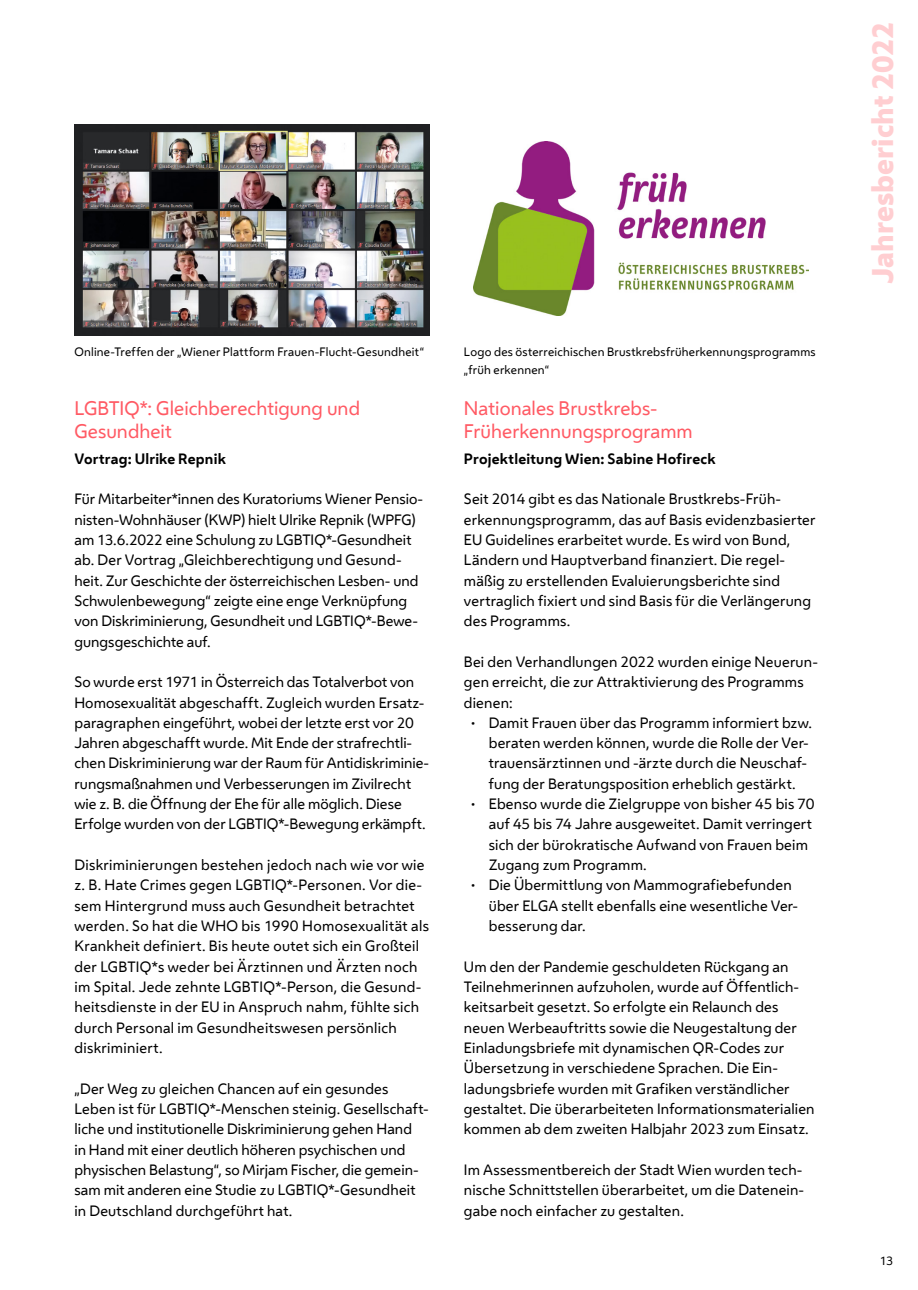
<style>
.page{position:relative;width:918px;height:1290px;background:#fff}
.page>*{position:absolute;margin:0;border:0;box-sizing:border-box;transform-origin:0 0}
.t1{font:800 28px "Wiener Melange Office";color:#ffced1}
.Überschrift_3{font:18.38px/22.9px "Wiener Melange Office Regular 2";color:#ff5a64}
.Fließtext{font:14px/20.3px "Wiener Melange Office Regular 2";letter-spacing:.01em;color:#000}
.Auflistung{font:14px/20.3px "Wiener Melange Office Regular 2";letter-spacing:.015em;color:#000}
.Credit{font:700 14px "Wiener Melange Office";letter-spacing:.015em;color:#000}
.t2{font:11.38px/17.2px "Wiener Melange Office Regular 2";letter-spacing:.02em;color:#000}
</style>
<div class="page">
<img style="left:74px;top:124px;width:355px;height:211px">
<img style="left:474px;top:142px;width:335px;height:174px">
<p class="t2" style="left:74px;top:343px;width:351px">Online-Treffen der „Wiener Plattform Frauen-Flucht-Gesundheit“</p>
<h2 class="Überschrift_3" style="left:74px;top:396px;width:287px">LGBTIQ*: Gleichberechtigung und<br>Gesundheit</h2>
<p class="Credit" style="left:74px;top:447px;width:153px">Vortrag: Ulrike Repnik</p>
<p class="Fließtext" style="left:74px;top:488px;width:350px">Für Mitarbeiter*innen des Kuratoriums Wiener Pensio&shy;nisten-Wohnhäuser (KWP) hielt Ulrike Repnik (WPFG) am 13.6.2022 eine Schulung zu LGBTIQ*-Gesundheit ab. Der Vortrag „Gleichberechtigung und Gesund&shy;heit. Zur Geschichte der österreichischen Lesben- und Schwulenbewegung“ zeigte eine enge Verknüpfung von Diskriminierung, Gesundheit und LGBTIQ*-Bewe&shy;gungsgeschichte auf.</p>
<p class="Fließtext" style="left:74px;top:671px;width:356px">So wurde erst 1971 in Österreich das Totalverbot von Homosexualität abgeschafft. Zugleich wurden Ersatz&shy;paragraphen eingeführt, wobei der letzte erst vor 20<br>Jahren abgeschafft wurde. Mit Ende der strafrechtli&shy;chen Diskriminierung war der Raum für Antidiskriminie&shy;rungsmaßnahmen und Verbesserungen im Zivilrecht wie z. B. die Öffnung der Ehe für alle möglich. Diese Erfolge wurden von der LGBTIQ*-Bewegung erkämpft.</p>
<p class="Fließtext" style="left:74px;top:854px;width:356px">Diskriminierungen bestehen jedoch nach wie vor wie z. B. Hate Crimes gegen LGBTIQ*-Personen. Vor die&shy;sem Hintergrund muss auch Gesundheit betrachtet werden. So hat die WHO bis 1990 Homosexualität als Krankheit definiert. Bis heute outet sich ein Großteil der LGBTIQ*s weder bei Ärztinnen und Ärzten noch im Spital. Jede zehnte LGBTIQ*-Person, die Gesund&shy;heitsdienste in der EU in Anspruch nahm, fühlte sich durch Personal im Gesundheitswesen persönlich diskriminiert.</p>
<p class="Fließtext" style="left:74px;top:1077px;width:356px">„Der Weg zu gleichen Chancen auf ein gesundes Leben ist für LGBTIQ*-Menschen steinig. Gesellschaft&shy;liche und institutionelle Diskriminierung gehen Hand<br>in Hand mit einer deutlich höheren psychischen und physischen Belastung“, so Mirjam Fischer, die gemein&shy;sam mit anderen eine Studie zu LGBTIQ*-Gesundheit in Deutschland durchgeführt hat.</p>
<p class="t2" style="left:464px;top:343px;width:353px">Logo des österreichischen Brustkrebsfrüherkennungsprogramms „früh erkennen“</p>
<h2 class="Überschrift_3" style="left:464px;top:396px;width:230px">Nationales Brustkrebs-<br>Früherkennungsprogramm</h2>
<p class="Credit" style="left:464px;top:447px;width:253px">Projektleitung Wien: Sabine Hofireck</p>
<p class="Fließtext" style="left:464px;top:488px;width:353px">Seit 2014 gibt es das Nationale Brustkrebs-Früh&shy;erkennungsprogramm, das auf Basis evidenzbasierter EU Guidelines erarbeitet wurde. Es wird von Bund, Ländern und Hauptverband finanziert. Die regel&shy;mäßig zu erstellenden Evaluierungsberichte sind vertraglich fixiert und sind Basis für die Verlängerung des Programms.</p>
<p class="Fließtext" style="left:464px;top:651px;width:355px">Bei den Verhandlungen 2022 wurden einige Neuerun&shy;gen erreicht, die zur Attraktivierung des Programms dienen:</p>
<p class="Auflistung" style="left:489px;top:712px;width:325px;text-indent:-20px">• Damit Frauen über das Programm informiert bzw. beraten werden können, wurde die Rolle der Ver&shy;trauensärztinnen und -ärzte durch die Neuschaf&shy;fung der Beratungsposition erheblich gestärkt.</p>
<p class="Auflistung" style="left:489px;top:793px;width:327px;text-indent:-20px">• Ebenso wurde die Zielgruppe von bisher 45 bis 70 auf 45 bis 74 Jahre ausgeweitet. Damit verringert sich der bürokratische Aufwand von Frauen beim Zugang zum Programm.</p>
<p class="Auflistung" style="left:489px;top:874px;width:311px;text-indent:-20px">• Die Übermittlung von Mammografiebefunden über ELGA stellt ebenfalls eine wesentliche Ver&shy;besserung dar.</p>
<p class="Fließtext" style="left:464px;top:956px;width:352px">Um den der Pandemie geschuldeten Rückgang an Teilnehmerinnen aufzuholen, wurde auf Öffentlich&shy;keitsarbeit gesetzt. So erfolgte ein Relaunch des neuen Werbeauftritts sowie die Neugestaltung der Einladungsbriefe mit dynamischen QR-Codes zur Übersetzung in verschiedene Sprachen. Die Ein&shy;ladungsbriefe wurden mit Grafiken verständlicher gestaltet. Die überarbeiteten Informationsmaterialien kommen ab dem zweiten Halbjahr 2023 zum Einsatz.</p>
<p class="Fließtext" style="left:464px;top:1159px;width:342px">Im Assessmentbereich der Stadt Wien wurden tech&shy;nische Schnittstellen überarbeitet, um die Datenein&shy;gabe noch einfacher zu gestalten.</p>
<h1 class="t1" style="left:863px;top:284px;width:264px;rotate:-90deg">Jahresbericht 2022</h1>
<p class="t2" style="left:879px;top:1252px;width:15px">13</p>
</div>
